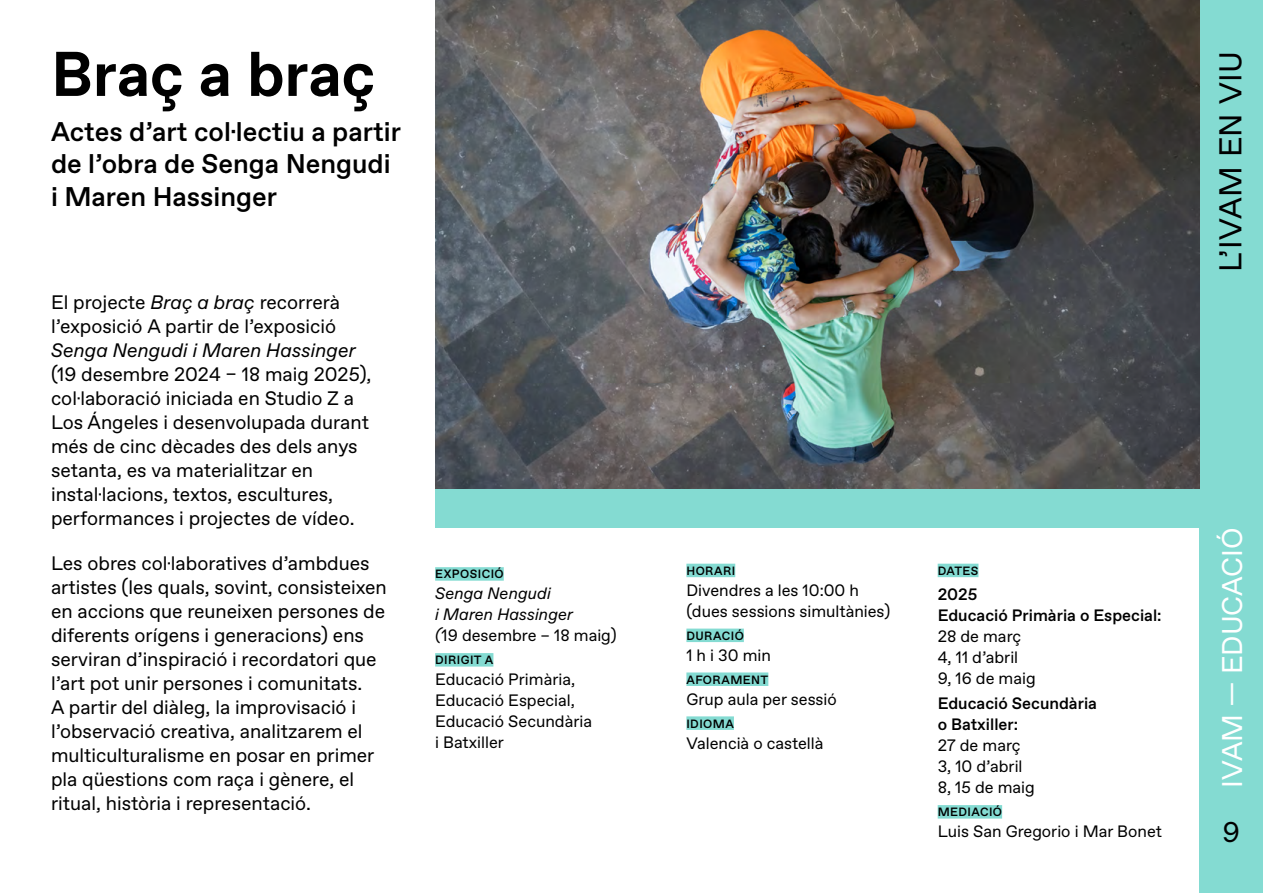
<style>
.page{position:relative;width:1263px;height:893px;background:#fff}
.page>*{position:absolute;margin:0;border:0;box-sizing:border-box;transform-origin:0 0}
.t1{font:700 63px "IVAM Favorit Pro";letter-spacing:-.01em;color:#000}
.t2{font:31.5px "IVAM Favorit Pro";letter-spacing:.015em;color:#000}
.t3{font:28.5px "IVAM Favorit Pro";color:#fff}
.t4{font:28.5px "IVAM Favorit Pro";color:#000}
.t5{font:500 27px/32.4px "IVAM Favorit Pro";color:#000}
.t6{font:19.5px/24px "IVAM Favorit Pro";color:#000}
.t7{font:italic 19.5px "IVAM Favorit Pro";color:#000}
.t8{font:16.5px/21px "IVAM Favorit Pro";color:#000}
.t9{font:500 16.5px/21px "IVAM Favorit Pro";color:#000}
.t10{font:italic 16.5px/21px "IVAM Favorit Pro";color:#000}
.t11{font:500 12px "IVAM Favorit Pro";letter-spacing:.035em;color:#000}
.s1{font-style:italic}
.s2{font-style:normal}
</style>
<div class="page">
<div style="left:1199px;top:0;width:64px;height:893px;background:#84dbd2"></div>
<img style="left:435px;top:0;width:764px;height:489px">
<div style="left:435px;top:489px;width:764px;height:38px;background:#84dbd2"></div>
<div style="left:435px;top:567px;width:69px;height:14px;background:#84dbd2"></div>
<div style="left:435px;top:653px;width:58px;height:14px;background:#84dbd2"></div>
<div style="left:686px;top:564px;width:49px;height:13px;background:#84dbd2"></div>
<div style="left:686px;top:629px;width:58px;height:13px;background:#84dbd2"></div>
<div style="left:686px;top:672px;width:82px;height:14px;background:#84dbd2"></div>
<div style="left:686px;top:716px;width:48px;height:14px;background:#84dbd2"></div>
<div style="left:938px;top:564px;width:40px;height:13px;background:#84dbd2"></div>
<div style="left:938px;top:805px;width:64px;height:14px;background:#84dbd2"></div>
<h1 class="t1" style="left:51px;top:36px;width:326px">Braç a braç</h1>
<h3 class="t5" style="left:51px;top:116px;width:352px">Actes d’art col·lectiu a partir de l’obra de Senga Nengudi i Maren Hassinger</h3>
<p class="t6" style="left:51px;top:290px;width:290px">El projecte <span class="s1">Braç a braç</span> recorrerà l’exposició A partir de l’exposició</p>
<p class="t7" style="left:51px;top:339px;width:306px">Senga Nengudi i Maren Hassinger</p>
<p class="t6" style="left:51px;top:362px;width:322px">(19 desembre 2024 – 18 maig 2025), col·laboració iniciada en Studio Z a Los Ángeles i desenvolupada durant més de cinc dècades des dels anys setanta, es va materialitzar en instal·lacions, textos, escultures, performances i projectes de vídeo.</p>
<p class="t6" style="left:51px;top:552px;width:337px">Les obres col·laboratives d’ambdues artistes (les quals, sovint, consisteixen en accions que reuneixen persones de diferents orígens i generacions) ens serviran d’inspiració i recordatori que l’art pot unir persones i comunitats.<br>A partir del diàleg, la improvisació i l’observació creativa, analitzarem el multiculturalisme en posar en primer pla qüestions com raça i gènere, el ritual, història i representació.</p>
<p class="t11" style="left:435px;top:567px;width:70px">EXPOSICIÓ</p>
<p class="t10" style="left:435px;top:583px;width:183px">Senga Nengudi<br>i Maren Hassinger<br>(<span class="s2">19 desembre – 18 maig)</span></p>
<p class="t11" style="left:435px;top:653px;width:60px">DIRIGIT A</p>
<p class="t8" style="left:435px;top:669px;width:158px">Educació Primària,<br>Educació Especial,<br>Educació Secundària i Batxiller</p>
<h2 class="t2" style="left:1212px;top:272px;width:222px;rotate:-90deg">L’IVAM EN VIU</h2>
<p class="t11" style="left:686px;top:564px;width:50px">HORARI</p>
<p class="t8" style="left:686px;top:580px;width:205px">Divendres a les 10:00 h (dues sessions simultànies)</p>
<p class="t11" style="left:686px;top:628px;width:59px">DURACIÓ</p>
<p class="t8" style="left:686px;top:645px;width:86px">1 h i 30 min</p>
<p class="t11" style="left:686px;top:672px;width:83px">AFORAMENT</p>
<p class="t8" style="left:686px;top:689px;width:152px">Grup aula per sessió</p>
<p class="t11" style="left:686px;top:716px;width:49px">IDIOMA</p>
<p class="t8" style="left:686px;top:733px;width:139px">Valencià o castellà</p>
<p class="t11" style="left:938px;top:564px;width:42px">DATES</p>
<p class="t9" style="left:938px;top:584px;width:225px">2025<br>Educació Primària o Especial:</p>
<p class="t8" style="left:938px;top:626px;width:99px">28 de març<br>4, 11 d’abril<br>9, 16 de maig</p>
<p class="t9" style="left:938px;top:694px;width:161px">Educació Secundària o Batxiller:</p>
<p class="t8" style="left:938px;top:736px;width:99px">27 de març<br>3, 10 d’abril<br>8, 15 de maig</p>
<p class="t11" style="left:938px;top:805px;width:66px">MEDIACIÓ</p>
<p class="t8" style="left:938px;top:821px;width:226px">Luis San Gregorio i Mar Bonet</p>
<h3 class="t3" style="left:1216px;top:788px;width:262px;rotate:-90deg">IVAM — EDUCACIÓ</h3>
<h3 class="t4" style="left:1222px;top:816px;width:19px">9</h3>
</div>
